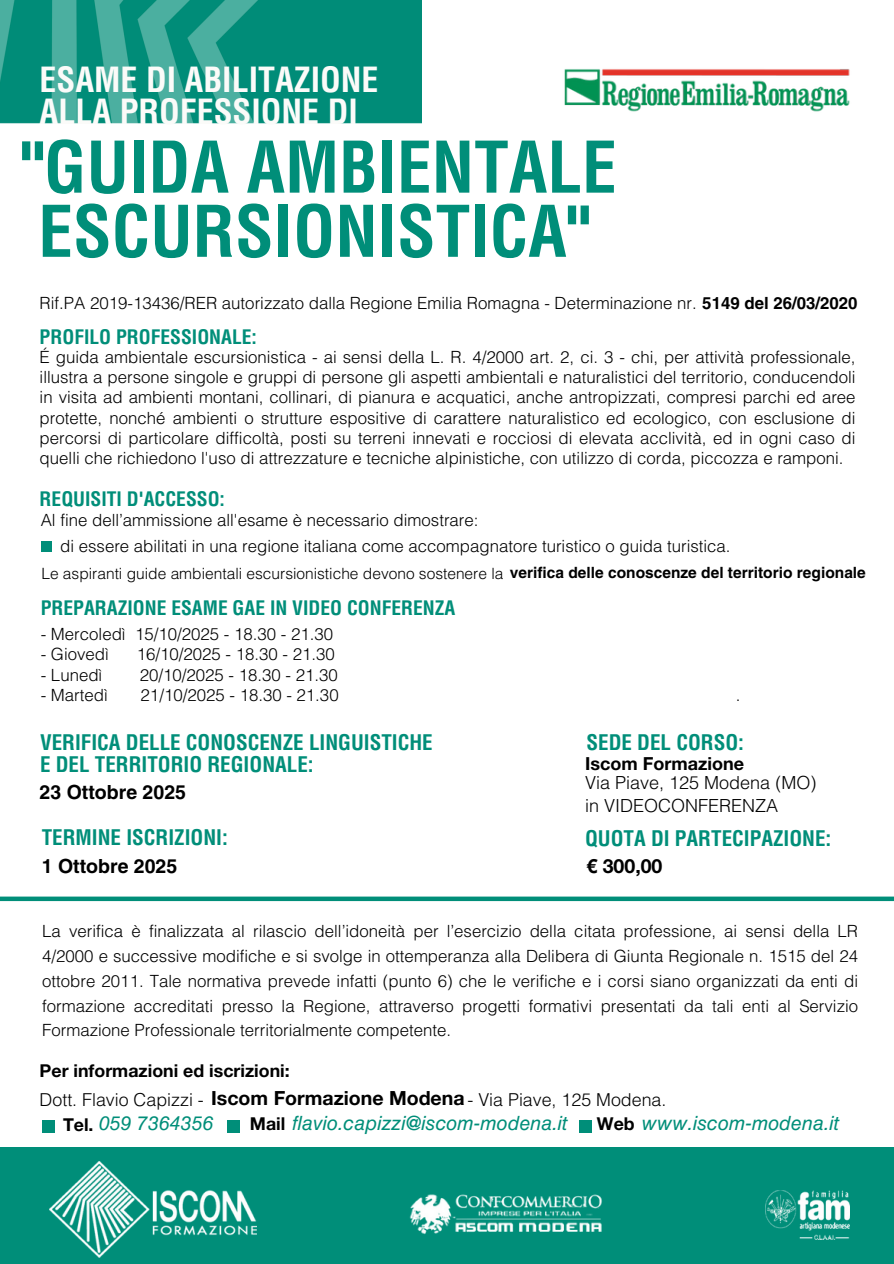
<style>
.page{position:relative;width:894px;height:1264px;background:#fff}
.page>*{position:absolute;margin:0;border:0;box-sizing:border-box;transform-origin:0 0}
.t1{font:700 condensed 69.3px/64.2px "Helvetica LT Std";color:#008e79}
.t2{font:700 condensed 33.9px/31.5px "Helvetica LT Std";color:#fbfbf9}
.t3{font:700 condensed 21px/22.5px "Helvetica LT Std";color:#008e79}
.t4{font:italic 19.65px "Helvetica LT Std";color:#008e79}
.t5{font:700 condensed 19.5px "Helvetica LT Std";color:#008e79}
.t6{font:700 19.5px "Helvetica LT Std";color:#000}
.t7{font:700 19.5px "Helvetica Neue LT Std";color:#000}
.t8{font:300 18px "Helvetica LT Std";color:#000}
.t9{font:700 18px "Helvetica Neue LT Std";color:#000}
.t10{font:300 17.85px "Helvetica LT Std";color:#000}
.t11{font:700 17.7px "Helvetica Neue LT Std";color:#000}
.t12{font:300 16.8px/20.2px "Helvetica LT Std";color:#000;text-align:justify}
.t13{font:300 15.45px "Helvetica LT Std";color:#000}
.s1{font-weight:700}
.s2{font-family:"Helvetica Neue LT Std";font-weight:700;font-size:19.5px}
.s3{font-family:"Helvetica Neue LT Std";font-weight:700;font-style:normal;font-size:17.7px;color:#000}
</style>
<div class="page">
<div style="left:41px;top:541px;width:11px;height:10px;background:#008e79"></div>
<div style="left:0;top:896px;width:893px;height:5px;background:#008e79"></div>
<div style="left:42px;top:1119px;width:13px;height:13px;background:#008e79"></div>
<div style="left:227px;top:1119px;width:12px;height:13px;background:#008e79"></div>
<div style="left:579px;top:1119px;width:12px;height:13px;background:#008e79"></div>
<div style="left:0;top:1146px;width:893px;height:117px;background:#008e79"></div>
<img style="left:49px;top:1161px;width:207px;height:96px">
<img style="left:409px;top:1194px;width:193px;height:41px">
<img style="left:765px;top:1190px;width:84px;height:48px">
<img style="left:0;top:0;width:421px;height:124px">
<img style="left:564px;top:69px;width:286px;height:43px">
<p class="t2" style="left:40px;top:69px;width:340px">ESAME DI ABILITAZIONE<br>ALLA PROFESSIONE DI</p>
<h2 class="t1" style="left:21px;top:145px;width:597px">"GUIDA AMBIENTALE<br>ESCURSIONISTICA"</h2>
<p class="t12" style="left:40px;top:295px;width:819px">Rif.PA 2019-13436/RER autorizzato dalla Regione Emilia Romagna - Determinazione nr. <span class="s1">5149 del 26/03/2020</span></p>
<h1 class="t5" style="left:40px;top:329px;width:219px">PROFILO PROFESSIONALE:</h1>
<p class="t12" style="left:40px;top:349px;width:817px">É guida ambientale escursionistica - ai sensi della L. R. 4/2000 art. 2, ci. 3 - chi, per attività professionale, illustra a persone singole e gruppi di persone gli aspetti ambientali e naturalistici del territorio, conducendoli in visita ad ambienti montani, collinari, di pianura e acquatici, anche antropizzati, compresi parchi ed aree protette, nonché ambienti o strutture espositive di carattere naturalistico ed ecologico, con esclusione di percorsi di particolare difficoltà, posti su terreni innevati e rocciosi di elevata acclività, ed in ogni caso di quelli che richiedono l'uso di attrezzature e tecniche alpinistiche, con utilizzo di corda, piccozza e ramponi.</p>
<h6 class="t5" style="left:40px;top:492px;width:187px">REQUISITI D'ACCESSO:</h6>
<h3 class="t12" style="left:41px;top:512px;width:439px">Al fine dell’ammissione all'esame è necessario dimostrare:</h3>
<p class="t12" style="left:60px;top:537px;width:671px">di essere abilitati in una regione italiana come accompagnatore turistico o guida turistica.</p>
<p class="t13" style="left:41px;top:567px;width:825px">Le aspiranti guide ambientali escursionistiche devono sostenere la <span class="s1">verifica delle conoscenze del territorio regionale</span></p>
<p class="t5" style="left:41px;top:601px;width:416px">PREPARAZIONE ESAME GAE IN VIDEO CONFERENZA</p>
<h4 class="t12" style="left:41px;top:626px;width:294px">- Mercoledì 15/10/2025 - 18.30 - 21.30</h4>
<p class="t12" style="left:41px;top:646px;width:70px">- Giovedì</p>
<p class="t12" style="left:137px;top:646px;width:199px">16/10/2025 - 18.30 - 21.30</p>
<h6 class="t12" style="left:41px;top:667px;width:63px">- Lunedì</h6>
<h6 class="t12" style="left:140px;top:667px;width:199px">20/10/2025 - 18.30 - 21.30</h6>
<h5 class="t12" style="left:41px;top:687px;width:69px">- Martedì</h5>
<h5 class="t12" style="left:141px;top:687px;width:199px">21/10/2025 - 18.30 - 21.30</h5>
<h5 class="t12" style="left:735px;top:687px;width:6px">.</h5>
<p class="t3" style="left:40px;top:733px;width:394px">VERIFICA DELLE CONOSCENZE LINGUISTICHE<br>E DEL TERRITORIO REGIONALE:</p>
<p class="t3" style="left:586px;top:734px;width:159px">SEDE DEL CORSO:</p>
<p class="t9" style="left:585px;top:756px;width:160px">Iscom Formazione</p>
<p class="t6" style="left:40px;top:784px;width:148px">23 Ottobre 2025</p>
<h3 class="t8" style="left:585px;top:776px;width:233px">Via Piave, 125 Modena (MO)</h3>
<p class="t8" style="left:585px;top:798px;width:195px">in VIDEOCONFERENZA</p>
<h3 class="t3" style="left:42px;top:829px;width:188px">TERMINE ISCRIZIONI:</h3>
<p class="t3" style="left:585px;top:830px;width:248px">QUOTA DI PARTECIPAZIONE:</p>
<p class="t6" style="left:42px;top:858px;width:137px">1 Ottobre 2025</p>
<p class="t7" style="left:586px;top:858px;width:77px">€ 300,00</p>
<p class="t12" style="left:42px;top:921px;width:817px;line-height:24.8px">La verifica è finalizzata al rilascio dell’idoneità per l’esercizio della citata professione, ai sensi della LR 4/2000 e successive modifiche e si svolge in ottemperanza alla Delibera di Giunta Regionale n. 1515 del 24 ottobre 2011. Tale normativa prevede infatti (punto 6) che le verifiche e i corsi siano organizzati da enti di formazione accreditati presso la Regione, attraverso progetti formativi presentati da tali enti al Servizio Formazione Professionale territorialmente competente.</p>
<h3 class="t11" style="left:40px;top:1064px;width:251px">Per informazioni ed iscrizioni:</h3>
<h4 class="t10" style="left:40px;top:1092px;width:628px">Dott. Flavio Capizzi - <span class="s2">Iscom Formazione Modena</span> - Via Piave, 125 Modena.</h4>
<h3 class="t4" style="left:63px;top:1115px;width:152px"><span class="s3">Tel.</span> 059 7364356</h3>
<h4 class="t4" style="left:250px;top:1115px;width:319px"><span class="s3">Mail</span> flavio.capizzi@iscom-modena.it</h4>
<h3 class="t4" style="left:596px;top:1115px;width:244px"><span class="s3">Web</span> www.iscom-modena.it</h3>
</div>
